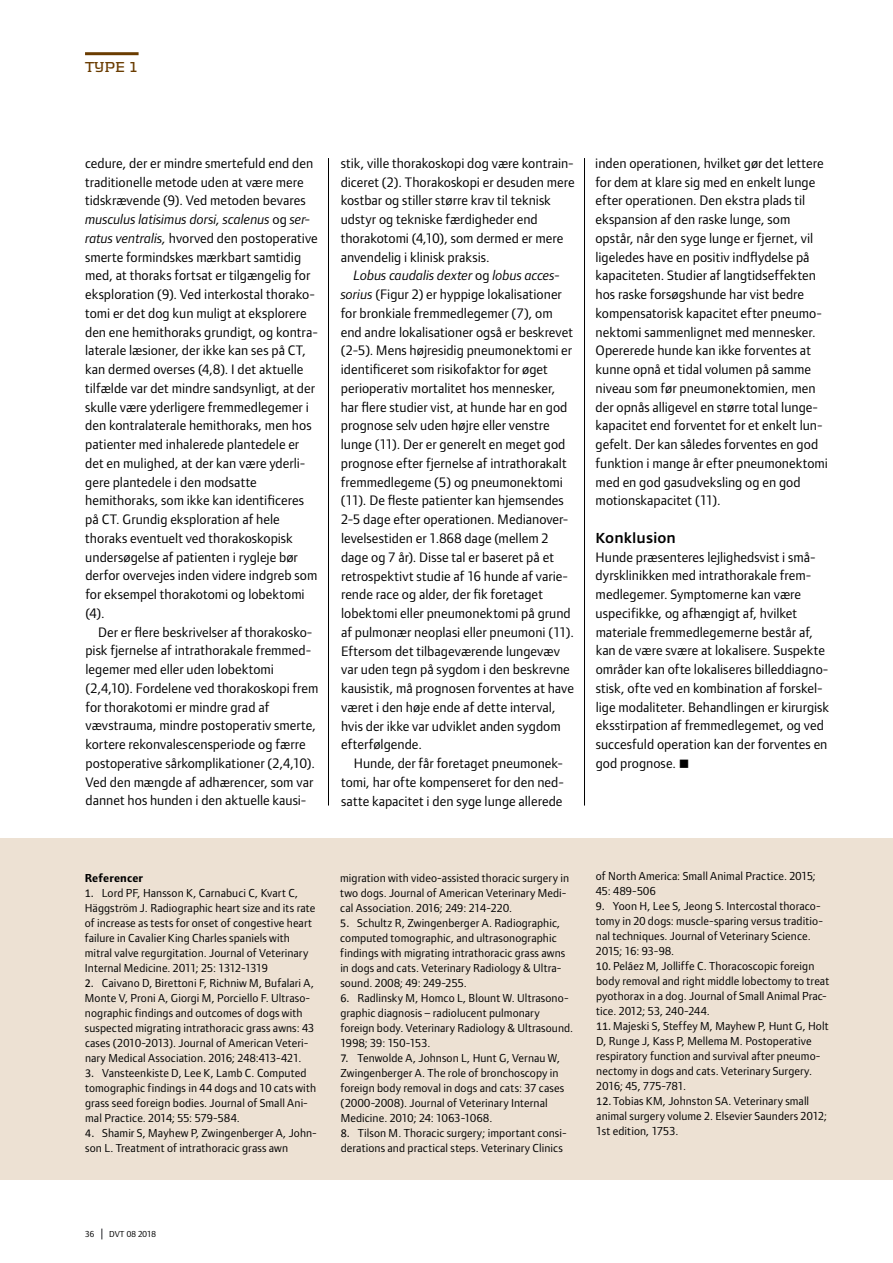
<style>
.page{position:relative;width:893px;height:1263px;background:#fff}
.page>*{position:absolute;margin:0;border:0;box-sizing:border-box;transform-origin:0 0}
.t1{font:700 15px "Kontrapunkt";color:#6a3c00}
.t2{font:14.25px/18.8px "Foundry Form Sans";letter-spacing:.005em;color:#000}
.t3{font:500 14.25px "Fedra Sans Alt";color:#000}
.t4{font:12px/15px "Foundry Form Sans";letter-spacing:.01em;color:#000}
.t5{font:700 12px "Foundry Form Sans";letter-spacing:.01em;color:#000}
.t6{font:9px "Foundry Form Sans";color:#000}
.s1{font-style:italic}
.s2{font-family:"Calibri"}
</style>
<div class="page">
<svg style="left:101px;top:1228px;width:2px;height:11px"></svg>
<div style="left:0;top:838px;width:893px;height:342px;background:#ede1d3"></div>
<hr style="left:85px;top:52px;width:54px;height:3px;background:#6a3c00">
<hr style="left:328px;top:158px;width:1px;height:647px;background:#000">
<hr style="left:584px;top:158px;width:1px;height:647px;background:#000">
<p class="t1" style="left:85px;top:58px;width:55px">TYPE 1</p>
<p class="t2" style="left:85px;top:154px;width:234px">cedure, der er mindre smertefuld end den traditionelle metode uden at være mere tidskrævende (9). Ved metoden bevares <span class="s1">musculus latisimus dorsi, scalenus</span> og <span class="s1">ser&shy;ratus ventralis,</span> hvorved den postoperative smerte formindskes mærkbart samtidig med, at thoraks fortsat er tilgængelig for eksploration (9). Ved interkostal thorako&shy;tomi er det dog kun muligt at eksplorere den ene hemithoraks grundigt, og kontra&shy;laterale læsioner, der ikke kan ses på CT, kan dermed overses (4,8). I det aktuelle tilfælde var det mindre sandsynligt, at der skulle være yderligere fremmedlegemer i den kontralaterale hemithoraks, men hos patienter med inhalerede plantedele er det en mulighed, at der kan være yderli&shy;gere plantedele i den modsatte hemithoraks, som ikke kan identificeres på CT. Grundig eksploration af hele thoraks eventuelt ved thorakoskopisk undersøgelse af patienten i rygleje bør derfor overvejes inden videre indgreb som for eksempel thorakotomi og lobektomi (4).</p>
<p class="t2" style="left:85px;top:622px;width:235px;text-indent:13px">Der er flere beskrivelser af thorakosko&shy;pisk fjernelse af intrathorakale fremmed&shy;legemer med eller uden lobektomi (2,4,10). Fordelene ved thorakoskopi frem for thorakotomi er mindre grad af vævstrauma, mindre postoperativ smerte, kortere rekonvalescensperiode og færre postoperative sårkomplikationer (2,4,10).<br>Ved den mængde af adhærencer, som var dannet hos hunden i den aktuelle kausi-</p>
<p class="t2" style="left:341px;top:154px;width:235px">stik, ville thorakoskopi dog være kontrain&shy;diceret (2). Thorakoskopi er desuden mere kostbar og stiller større krav til teknisk udstyr og tekniske færdigheder end thorakotomi (4,10), som dermed er mere anvendelig i klinisk praksis.</p>
<p class="t2" style="left:341px;top:266px;width:235px;text-indent:13px"><span class="s1">Lobus caudalis dexter</span> og <span class="s1">lobus acces&shy;sorius</span> (Figur 2) er hyppige lokalisationer for bronkiale fremmedlegemer (7), om end andre lokalisationer også er beskrevet (2-5). Mens højresidig pneumonektomi er identificeret som risikofaktor for øget perioperativ mortalitet hos mennesker, har flere studier vist, at hunde har en god prognose selv uden højre eller venstre lunge (11). Der er generelt en meget god prognose efter fjernelse af intrathorakalt fremmedlegeme (5) og pneumonektomi (11). De fleste patienter kan hjemsendes 2-5 dage efter operationen. Medianover&shy;levelsestiden er 1.868 dage (mellem 2 dage og 7 år). Disse tal er baseret på et retrospektivt studie af 16 hunde af varie&shy;rende race og alder, der fik foretaget lobektomi eller pneumonektomi på grund af pulmonær neoplasi eller pneumoni (11).<br>Eftersom det tilbageværende lungevæv var uden tegn på sygdom i den beskrevne kausistik, må prognosen forventes at have været i den høje ende af dette interval, hvis der ikke var udviklet anden sygdom efterfølgende.</p>
<p class="t2" style="left:341px;top:754px;width:224px;text-align:justify;text-indent:13px">Hunde, der får foretaget pneumonek&shy;tomi, har ofte kompenseret for den ned&shy;satte kapacitet i den syge lunge allerede</p>
<p class="t2" style="left:595px;top:154px;width:234px">inden operationen, hvilket gør det lettere for dem at klare sig med en enkelt lunge efter operationen. Den ekstra plads til ekspansion af den raske lunge, som opstår, når den syge lunge er fjernet, vil ligeledes have en positiv indflydelse på kapaciteten. Studier af langtidseffekten hos raske forsøgshunde har vist bedre kompensatorisk kapacitet efter pneumo&shy;nektomi sammenlignet med mennesker.<br>Opererede hunde kan ikke forventes at kunne opnå et tidal volumen på samme niveau som før pneumonektomien, men der opnås alligevel en større total lunge&shy;kapacitet end forventet for et enkelt lun&shy;gefelt. Der kan således forventes en god funktion i mange år efter pneumonektomi med en god gasudveksling og en god motionskapacitet (11).</p>
<p class="t3" style="left:596px;top:530px;width:82px">Konklusion</p>
<p class="t2" style="left:596px;top:547px;width:235px">Hunde præsenteres lejlighedsvist i små&shy;dyrsklinikken med intrathorakale frem&shy;medlegemer. Symptomerne kan være uspecifikke, og afhængigt af, hvilket materiale fremmedlegemerne består af, kan de være svære at lokalisere. Suspekte områder kan ofte lokaliseres billeddiagno&shy;stisk, ofte ved en kombination af forskel&shy;lige modaliteter. Behandlingen er kirurgisk eksstirpation af fremmedlegemet, og ved succesfuld operation kan der forventes en god prognose. ■</p>
<p class="t5" style="left:85px;top:871px;width:60px">Referencer</p>
<p class="t4" style="left:85px;top:886px;width:232px"><span class="s2">1.</span> Lord PF, Hansson K, Carnabuci C, Kvart C, Häggström J. Radiographic heart size and its rate of increase as tests for onset of congestive heart failure in Cavalier King Charles spaniels with mitral valve regurgitation. Journal of Veterinary Internal Medicine. 2011; 25: 1312-1319</p>
<p class="t4" style="left:85px;top:976px;width:231px"><span class="s2">2.</span> Caivano D, Birettoni F, Richniw M, Bufalari A, Monte V, Proni A, Giorgi M, Porciello F. Ultraso&shy;nographic findings and outcomes of dogs with suspected migrating intrathoracic grass awns: 43 cases (2010-2013). Journal of American Veteri&shy;nary Medical Association. 2016; 248:413-421.</p>
<p class="t4" style="left:85px;top:1066px;width:233px"><span class="s2">3.</span> Vansteenkiste D, Lee K, Lamb C. Computed tomographic findings in 44 dogs and 10 cats with grass seed foreign bodies. Journal of Small Ani&shy;mal Practice. 2014; 55: 579-584.</p>
<p class="t4" style="left:85px;top:1126px;width:233px"><span class="s2">4.</span> Shamir S, Mayhew P, Zwingenberger A, John&shy;son L. Treatment of intrathoracic grass awn</p>
<p class="t4" style="left:340px;top:871px;width:230px">migration with video-assisted thoracic surgery in two dogs. Journal of American Veterinary Medi&shy;cal Association. 2016; 249: 214-220.</p>
<p class="t4" style="left:340px;top:916px;width:227px"><span class="s2">5.</span> Schultz R, Zwingenberger A. Radiographic, computed tomographic, and ultrasonographic findings with migrating intrathoracic grass awns in dogs and cats. Veterinary Radiology &amp; Ultra&shy;sound. 2008; 49: 249-255.</p>
<p class="t4" style="left:340px;top:991px;width:234px"><span class="s2">6.</span> Radlinsky M, Homco L, Blount W. Ultrasono&shy;graphic diagnosis – radiolucent pulmonary foreign body. Veterinary Radiology &amp; Ultrasound.<br>1998; 39: 150-153.</p>
<p class="t4" style="left:340px;top:1051px;width:225px"><span class="s2">7.</span> Tenwolde A, Johnson L, Hunt G, Vernau W, Zwingenberger A. The role of bronchoscopy in foreign body removal in dogs and cats: 37 cases (2000-2008). Journal of Veterinary Internal Medicine. 2010; 24: 1063-1068.</p>
<p class="t4" style="left:341px;top:1126px;width:227px"><span class="s2">8.</span> Tilson M. Thoracic surgery; important consi&shy;derations and practical steps. Veterinary Clinics</p>
<p class="t4" style="left:596px;top:868px;width:222px">of North America: Small Animal Practice. 2015;<br>45: 489-506</p>
<p class="t4" style="left:596px;top:898px;width:229px"><span class="s2">9.</span> Yoon H, Lee S, Jeong S. Intercostal thoraco&shy;tomy in 20 dogs: muscle-sparing versus traditio&shy;nal techniques. Journal of Veterinary Science.<br>2015; 16: 93-98.</p>
<p class="t4" style="left:596px;top:958px;width:235px"><span class="s2">10.</span> Peláez M, Jolliffe C. Thoracoscopic foreign body removal and right middle lobectomy to treat pyothorax in a dog. Journal of Small Animal Prac&shy;tice. 2012; 53, 240-244.</p>
<p class="t4" style="left:596px;top:1018px;width:234px"><span class="s2">11.</span> Majeski S, Steffey M, Mayhew P, Hunt G, Holt D, Runge J, Kass P, Mellema M. Postoperative respiratory function and survival after pneumo&shy;nectomy in dogs and cats. Veterinary Surgery.<br>2016; 45, 775-781.</p>
<p class="t4" style="left:596px;top:1093px;width:233px"><span class="s2">12.</span> Tobias KM, Johnston SA. Veterinary small animal surgery volume 2. Elsevier Saunders 2012;<br>1st edition, 1753.</p>
<p class="t6" style="left:85px;top:1229px;width:11px">36</p>
<p class="t6" style="left:109px;top:1229px;width:48px">DVT 08 2018</p>
</div>
